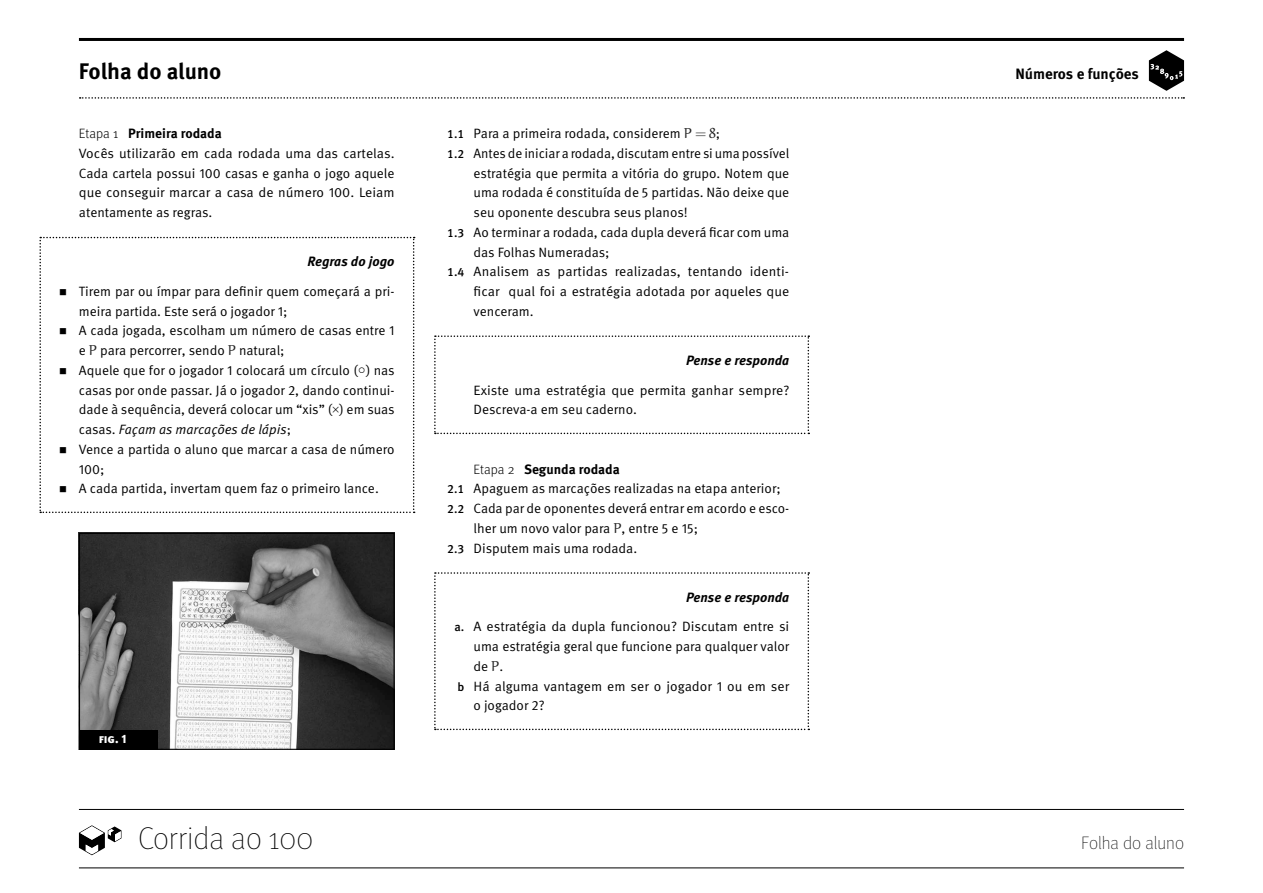
<style>
.page{position:relative;width:1263px;height:893px;background:#fff}
.page>*{position:absolute;margin:0;border:0;box-sizing:border-box;transform-origin:0 0}
.Rodapé{font:100 31.5px "Meta";color:#000}
.Rodapé-2{font:700 22.5px "Meta Pro";letter-spacing:-.005em;color:#000}
.Rodapé-3{font:100 18px "Meta";color:#000}
.t1{font:700 15px "Meta Pro";color:#000}
.Lista_Numerada_-_2_o{font:13.5px/19.8px "Meta Pro";color:#000;text-align:justify}
.Lista_Itemizada_-_Ní{font:13.5px/19.8px "Meta Pro";color:#000}
.Destaque{font:italic 700 13.5px "Meta Pro";letter-spacing:-.005em;color:#000}
.t2{font:700 13.5px "Meta Pro";letter-spacing:-.005em;color:#000}
.Legenda{font:900 12px "Meta Pro";color:#fff}
.s1{font-family:"Meta";font-weight:300}
.s2{font-family:"EURM10";font-size:14.55px;color:#212121}
.s3{font-style:italic}
.s4{font-weight:500;font-size:12px}
.s5{font-family:"EUFM10";font-size:14.55px;color:#212121}
</style>
<div class="page">
<hr style="left:79px;top:38px;width:1105px;height:3px;background:#000">
<svg style="left:80px;top:97px;width:1104px;height:2px"></svg>
<hr style="left:79px;top:809px;width:1105px;height:1px;background:#000">
<hr style="left:79px;top:867px;width:1105px;height:1px;background:#000">
<svg style="left:79px;top:825px;width:42px;height:30px"></svg>
<svg style="left:1149px;top:50px;width:35px;height:41px"></svg>
<img style="left:81px;top:535px;width:312px;height:213px">
<div style="left:79px;top:533px;width:316px;height:217px;border:1px solid #000"></div>
<div style="left:79px;top:730px;width:79px;height:20px;background:#000"></div>
<svg style="left:434px;top:335px;width:375px;height:99px"></svg>
<svg style="left:434px;top:572px;width:375px;height:158px"></svg>
<svg style="left:39px;top:237px;width:376px;height:276px"></svg>
<p class="Rodapé-2" style="left:79px;top:57px;width:144px">Folha do aluno</p>
<h3 class="t1" style="left:1015px;top:64px;width:125px">Números e funções</h3>
<h2 class="t2" style="left:79px;top:125px;width:144px"><span class="s1">Etapa 1</span> Primeira rodada</h2>
<p class="Lista_Numerada_-_2_o" style="left:79px;top:144px;width:317px">Vocês utilizarão em cada rodada uma das cartelas.<br>Cada cartela possui 100 casas e ganha o jogo aquele que conseguir marcar a casa de número 100. Leiam atentamente as regras.</p>
<p class="Destaque" style="left:307px;top:253px;width:89px">Regras do jogo</p>
<p class="Lista_Itemizada_-_Ní" style="left:79px;top:282px;width:317px">Tirem par ou ímpar para definir quem começará a pri&shy;meira partida. Este será o jogador 1;</p>
<p class="Lista_Itemizada_-_Ní" style="left:79px;top:321px;width:317px">A cada jogada, escolham um número de casas entre 1 e <span class="s2">P</span> para percorrer, sendo <span class="s2">P</span> natural;</p>
<p class="Lista_Itemizada_-_Ní" style="left:79px;top:361px;width:317px;text-align:justify">Aquele que for o jogador 1 colocará um círculo (□) nas casas por onde passar. Já o jogador 2, dando continui&shy;dade à sequência, deverá colocar um “xis” ( ) em suas casas. <span class="s3">Façam as marcações de lápis</span>;</p>
<p class="Lista_Itemizada_-_Ní" style="left:79px;top:440px;width:317px">Vence a partida o aluno que marcar a casa de número<br>100;</p>
<p class="Lista_Itemizada_-_Ní" style="left:79px;top:479px;width:301px">A cada partida, invertam quem faz o primeiro lance.</p>
<p class="Legenda" style="left:99px;top:731px;width:29px">fig. 1</p>
<p class="Lista_Numerada_-_2_o" style="left:447px;top:124px;width:274px"><span class="s4">1.1</span> Para a primeira rodada, considerem <span class="s2">P</span> <span class="s5">=</span> <span class="s2">8</span>;</p>
<p class="Lista_Numerada_-_2_o" style="left:474px;top:144px;width:317px;text-indent:-26px"><span class="s4">1.2</span> Antes de iniciar a rodada, discutam entre si uma possível estratégia que permita a vitória do grupo. Notem que uma rodada é constituída de 5 partidas. Não deixe que seu oponente descubra seus planos!</p>
<p class="Lista_Numerada_-_2_o" style="left:474px;top:223px;width:317px;text-indent:-26px"><span class="s4">1.3</span> Ao terminar a rodada, cada dupla deverá ficar com uma das Folhas Numeradas;</p>
<p class="Lista_Numerada_-_2_o" style="left:474px;top:262px;width:317px;text-indent:-26px"><span class="s4">1.4</span> Analisem as partidas realizadas, tentando identi&shy;ficar qual foi a estratégia adotada por aqueles que venceram.</p>
<p class="Destaque" style="left:686px;top:352px;width:105px">Pense e responda</p>
<p class="Lista_Numerada_-_2_o" style="left:474px;top:380px;width:317px">Existe uma estratégia que permita ganhar sempre?<br>Descreva-a em seu caderno.</p>
<h2 class="t2" style="left:474px;top:460px;width:148px"><span class="s1">Etapa 2</span> Segunda rodada</h2>
<p class="Lista_Numerada_-_2_o" style="left:447px;top:479px;width:335px"><span class="s4">2.1</span> Apaguem as marcações realizadas na etapa anterior;</p>
<p class="Lista_Numerada_-_2_o" style="left:474px;top:499px;width:317px;text-indent:-26px"><span class="s4">2.2</span> Cada par de oponentes deverá entrar em acordo e esco&shy;lher um novo valor para <span class="s2">P</span>, entre 5 e 15;</p>
<p class="Lista_Numerada_-_2_o" style="left:447px;top:538px;width:192px"><span class="s4">2.3</span> Disputem mais uma rodada.</p>
<p class="Destaque" style="left:686px;top:589px;width:105px">Pense e responda</p>
<p class="Lista_Numerada_-_2_o" style="left:474px;top:617px;width:317px;text-indent:-19px"><span class="s4">a.</span> A estratégia da dupla funcionou? Discutam entre si uma estratégia geral que funcione para qualquer valor de <span class="s2">P</span>.</p>
<p class="Lista_Numerada_-_2_o" style="left:474px;top:676px;width:317px;text-indent:-16px"><span class="s4">b</span> Há alguma vantagem em ser o jogador 1 ou em ser o jogador 2?</p>
<p class="Rodapé" style="left:138px;top:820px;width:177px">Corrida ao 100</p>
<p class="Rodapé-3" style="left:1081px;top:832px;width:104px">Folha do aluno</p>
</div>
